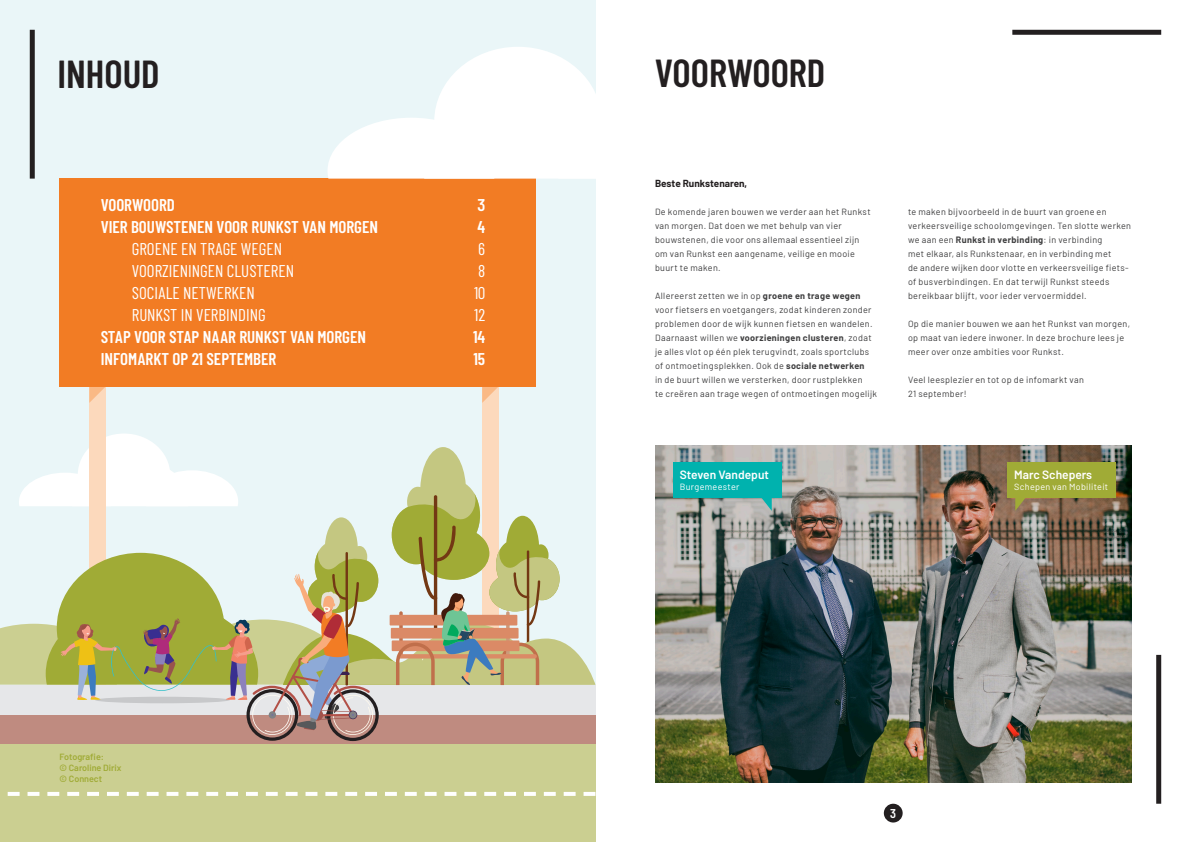
<style>
.page{position:relative;width:1191px;height:842px;background:#fff}
.page>*{position:absolute;margin:0;border:0;box-sizing:border-box;transform-origin:0 0}
.Inhoudstabel{font:600 39px "Barlow Condensed";color:#231f20}
.Titel_3{font:600 17px "Barlow Condensed";color:#fff}
.Titel_3-2{font:17px "Barlow Condensed";color:#fff}
.t1{font:600 12.8px "Barlow Condensed";color:#fff}
.Titel_4{font:600 12px "Barlow";color:#fff}
.Titel_5{font:700 10px "Barlow";color:#231f20}
.Body{font:9px/14px "Barlow";letter-spacing:.035em;color:#3e3e3f}
.v_u{font:600 9px "Barlow";color:#a0ab36}
.Body-2{font:9px "Barlow";letter-spacing:.035em;color:#fff}
.s1{font-weight:700}
</style>
<div class="page">
<div style="left:0;top:0;width:595px;height:842px;background:#eaf6f8"></div>
<img style="left:655px;top:446px;width:476px;height:336px">
<div style="left:672px;top:462px;width:109px;height:35px;background:#00b2ae"></div>
<svg style="left:760px;top:497px;width:11px;height:14px"></svg>
<div style="left:1007px;top:462px;width:109px;height:35px;background:#a0ab36"></div>
<svg style="left:1015px;top:497px;width:11px;height:14px"></svg>
<div style="left:89px;top:289px;width:16px;height:396px;background:#fcd9bc"></div>
<div style="left:482px;top:289px;width:16px;height:396px;background:#fcd9bc"></div>
<div style="left:60px;top:179px;width:476px;height:208px;background:#f27c24"></div>
<div style="left:0;top:714px;width:595px;height:30px;background:#bf8b80"></div>
<div style="left:0;top:744px;width:595px;height:98px;background:#cbcf91"></div>
<svg style="left:7px;top:792px;width:588px;height:4px"></svg>
<svg style="left:327px;top:47px;width:269px;height:132px"></svg>
<svg style="left:0;top:433px;width:595px;height:308px"></svg>
<svg style="left:89px;top:387px;width:16px;height:16px"></svg>
<svg style="left:482px;top:387px;width:16px;height:16px"></svg>
<div style="left:884px;top:804px;width:18px;height:18px;background:#231f20;border-radius:50%"></div>
<div style="left:30px;top:30px;width:5px;height:149px;background:#231f20"></div>
<div style="left:1156px;top:655px;width:5px;height:149px;background:#231f20"></div>
<div style="left:1012px;top:30px;width:149px;height:5px;background:#231f20"></div>
<p class="Inhoudstabel" style="left:57px;top:50px;width:104px">INHOUD</p>
<p class="Inhoudstabel" style="left:655px;top:49px;width:172px">VOORWOORD</p>
<p class="Titel_3" style="left:101px;top:194px;width:76px">VOORWOORD</p>
<p class="Titel_3" style="left:477px;top:194px;width:9px">3</p>
<p class="Titel_3" style="left:101px;top:216px;width:279px">VIER BOUWSTENEN VOOR RUNKST VAN MORGEN</p>
<p class="Titel_3" style="left:477px;top:216px;width:9px">4</p>
<p class="Titel_3-2" style="left:132px;top:238px;width:152px">GROENE EN TRAGE WEGEN</p>
<p class="Titel_3-2" style="left:478px;top:238px;width:8px">6</p>
<p class="Titel_3-2" style="left:132px;top:260px;width:164px">VOORZIENINGEN CLUSTEREN</p>
<p class="Titel_3-2" style="left:478px;top:260px;width:9px">8</p>
<p class="Titel_3-2" style="left:132px;top:282px;width:125px">SOCIALE NETWERKEN</p>
<p class="Titel_3-2" style="left:474px;top:282px;width:13px">10</p>
<p class="Titel_3-2" style="left:132px;top:304px;width:135px">RUNKST IN VERBINDING</p>
<p class="Titel_3-2" style="left:474px;top:304px;width:13px">12</p>
<p class="Titel_3" style="left:101px;top:326px;width:267px">STAP VOOR STAP NAAR RUNKST VAN MORGEN</p>
<p class="Titel_3" style="left:473px;top:326px;width:14px">14</p>
<p class="Titel_3" style="left:101px;top:348px;width:177px">INFOMARKT OP 21 SEPTEMBER</p>
<p class="Titel_3" style="left:473px;top:348px;width:13px">15</p>
<p class="Titel_5" style="left:655px;top:176px;width:94px">Beste Runkstenaren,</p>
<p class="Body" style="left:655px;top:204px;width:217px">De komende jaren bouwen we verder aan het Runkst van morgen. Dat doen we met behulp van vier bouwstenen, die voor ons allemaal essentieel zijn</p>
<p class="Body" style="left:655px;top:246px;width:201px">om van Runkst een aangename, veilige en mooie buurt te maken.</p>
<p class="Body" style="left:655px;top:288px;width:223px">Allereerst zetten we in op <span class="s1">groene en trage wegen </span>voor fietsers en voetgangers, zodat kinderen zonder problemen door de wijk kunnen fietsen en wandelen.<br>Daarnaast willen we <span class="s1">voorzieningen clusteren</span>, zodat je alles vlot op één plek terugvindt, zoals sportclubs of ontmoetingsplekken. Ook de <span class="s1">sociale netwerken<br></span>in de buurt willen we versterken, door rustplekken<br>te creëren aan trage wegen of ontmoetingen mogelijk</p>
<p class="Titel_4" style="left:680px;top:466px;width:91px">Steven Vandeput</p>
<p class="Body-2" style="left:680px;top:480px;width:61px">Burgemeester</p>
<p class="Body" style="left:908px;top:204px;width:225px">te maken bijvoorbeeld in de buurt van groene en verkeersveilige schoolomgevingen. Ten slotte werken we aan een <span class="s1">Runkst in verbinding</span>: in verbinding<br>met elkaar, als Runkstenaar, en in verbinding met<br>de andere wijken door vlotte en verkeersveilige fiets&shy;of busverbindingen. En dat terwijl Runkst steeds bereikbaar blijft, voor ieder vervoermiddel.</p>
<p class="Body" style="left:908px;top:316px;width:224px">Op die manier bouwen we aan het Runkst van morgen, op maat van iedere inwoner. In deze brochure lees je meer over onze ambities voor Runkst.</p>
<p class="Body" style="left:908px;top:372px;width:177px">Veel leesplezier en tot op de infomarkt van<br>21 september!</p>
<p class="Titel_4" style="left:1014px;top:466px;width:79px">Marc Schepers</p>
<p class="Body-2" style="left:1014px;top:480px;width:95px">Schepen van Mobiliteit</p>
<p class="v_u" style="left:60px;top:750px;width:46px">Fotografie:</p>
<p class="v_u" style="left:60px;top:761px;width:63px">© Caroline Dirix</p>
<p class="v_u" style="left:60px;top:772px;width:44px">© Connect</p>
<h3 class="t1" style="left:890px;top:805px;width:7px">3</h3>
</div>
